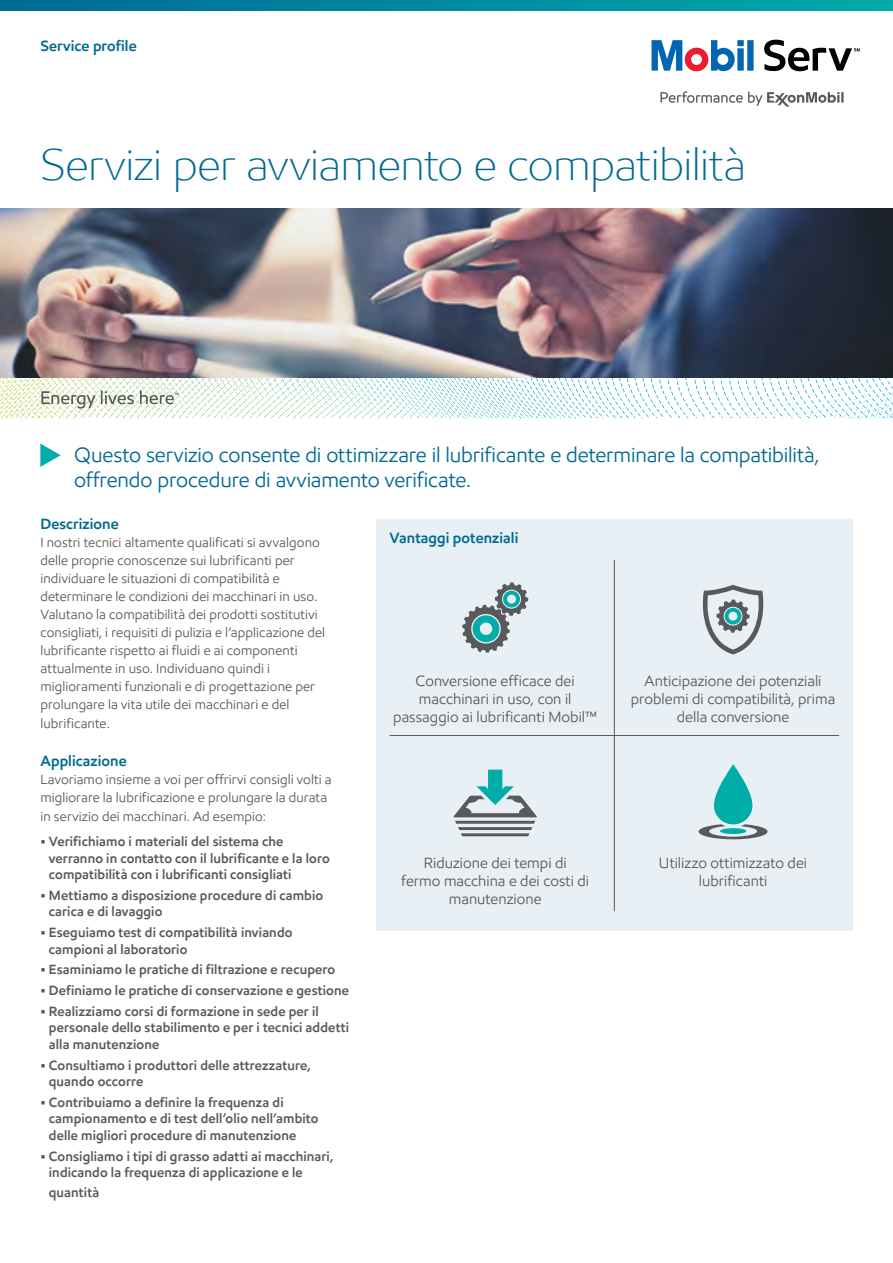
<style>
.page{position:relative;width:893px;height:1263px;background:#fff}
.page>*{position:absolute;margin:0;border:0;box-sizing:border-box;transform-origin:0 0}
.t1{font:300 45px "E Mprint";letter-spacing:-.01em;color:#006991}
.t2{font:21px/25.5px "E Mprint";letter-spacing:-.005em;color:#006991}
.t3{font:15px/18px "E Mprint";letter-spacing:.005em;color:#58595b;text-align:center}
.t4{font:600 15px "E Mprint";letter-spacing:.005em;color:#006991}
.t5{font:700 15px "E Mprint";letter-spacing:.01em;color:#006991}
.t6{font:600 13.5px/16.5px "E Mprint";letter-spacing:.01em;color:#58595b}
.t7{font:13.5px/18px "E Mprint";letter-spacing:.01em;color:#58595b}
</style>
<div class="page">
<svg style="left:165px;top:378px;width:728px;height:4px"></svg>
<svg style="left:0;top:0;width:893px;height:10px;background:#00899f"></svg>
<svg style="left:652px;top:40px;width:102px;height:31px"></svg>
<svg style="left:764px;top:40px;width:96px;height:31px"></svg>
<svg style="left:660px;top:91px;width:183px;height:16px"></svg>
<svg style="left:41px;top:390px;width:138px;height:19px"></svg>
<svg style="left:40px;top:444px;width:21px;height:23px"></svg>
<img style="left:0;top:209px;width:893px;height:169px">
<div style="left:376px;top:519px;width:477px;height:412px;background:#e8f0f5"></div>
<hr style="left:390px;top:735px;width:449px;height:1px;background:#58595b">
<hr style="left:614px;top:560px;width:1px;height:351px;background:#58595b">
<svg style="left:462px;top:582px;width:66px;height:71px"></svg>
<svg style="left:698px;top:824px;width:70px;height:15px"></svg>
<div style="left:720px;top:828px;width:26px;height:6px;background:#00ada8;border-radius:50%"></div>
<svg style="left:714px;top:764px;width:38px;height:60px;fill:#00ada8"></svg>
<svg style="left:453px;top:770px;width:84px;height:66px"></svg>
<svg style="left:702px;top:585px;width:62px;height:69px"></svg>
<p class="t4" style="left:40px;top:37px;width:98px">Service profile</p>
<h1 class="t1" style="left:40px;top:137px;width:707px">Servizi per avviamento e compatibilità</h1>
<h2 class="t2" style="left:74px;top:441px;width:747px">Questo servizio consente di ottimizzare il lubrificante e determinare la compatibilità, offrendo procedure di avviamento verificate.</h2>
<p class="t4" style="left:40px;top:514px;width:80px">Descrizione</p>
<p class="t7" style="left:40px;top:533px;width:286px">I nostri tecnici altamente qualificati si avvalgono delle proprie conoscenze sui lubrificanti per individuare le situazioni di compatibilità e determinare le condizioni dei macchinari in uso.<br>Valutano la compatibilità dei prodotti sostitutivi consigliati, i requisiti di pulizia e l’applicazione del lubrificante rispetto ai fluidi e ai componenti attualmente in uso. Individuano quindi i miglioramenti funzionali e di progettazione per prolungare la vita utile dei macchinari e del</p>
<p class="t7" style="left:40px;top:714px;width:71px">lubrificante.</p>
<p class="t4" style="left:40px;top:751px;width:88px">Applicazione</p>
<p class="t7" style="left:40px;top:770px;width:293px">Lavoriamo insieme a voi per offrirvi consigli volti a migliorare la lubrificazione e prolungare la durata</p>
<p class="t7" style="left:40px;top:807px;width:227px">in servizio dei macchinari. Ad esempio:</p>
<p class="t6" style="left:49px;top:833px;width:282px;text-indent:-8px">• Verifichiamo i materiali del sistema che verranno in contatto con il lubrificante e la loro compatibilità con i lubrificanti consigliati</p>
<p class="t6" style="left:49px;top:887px;width:276px;text-indent:-8px">• Mettiamo a disposizione procedure di cambio carica e di lavaggio</p>
<p class="t6" style="left:49px;top:924px;width:245px;text-indent:-8px">• Eseguiamo test di compatibilità inviando campioni al laboratorio</p>
<p class="t6" style="left:40px;top:961px;width:296px">• Esaminiamo le pratiche di filtrazione e recupero</p>
<p class="t6" style="left:40px;top:982px;width:310px">• Definiamo le pratiche di conservazione e gestione</p>
<p class="t6" style="left:49px;top:1003px;width:302px;text-indent:-8px">• Realizziamo corsi di formazione in sede per il personale dello stabilimento e per i tecnici addetti alla manutenzione</p>
<p class="t6" style="left:49px;top:1056px;width:263px;text-indent:-8px">• Consultiamo i produttori delle attrezzature, quando occorre</p>
<p class="t6" style="left:49px;top:1094px;width:271px;text-indent:-8px">• Contribuiamo a definire la frequenza di campionamento e di test dell’olio nell’ambito delle migliori procedure di manutenzione</p>
<p class="t6" style="left:49px;top:1147px;width:286px;text-indent:-8px">• Consigliamo i tipi di grasso adatti ai macchinari, indicando la frequenza di applicazione e le</p>
<p class="t6" style="left:49px;top:1183px;width:52px">quantità</p>
<p class="t4" style="left:390px;top:529px;width:130px">Van aggi potenziali</p>
<p class="t5" style="left:394px;top:529px;width:170px">POTENZIALI VANTAGGI</p>
<p class="t3" style="left:393px;top:672px;width:205px">Conversione efficace dei macchinari in uso, con il passaggio ai lubrificanti Mobil™</p>
<p class="t3" style="left:631px;top:672px;width:206px">Anticipazione dei potenziali problemi di compatibilità, prima della conversione</p>
<p class="t3" style="left:401px;top:853px;width:189px">Riduzione dei tempi di<br>fermo macchina e dei costi di manutenzione</p>
<p class="t3" style="left:659px;top:853px;width:150px">Utilizzo ottimizzato dei lubrificanti</p>
</div>
